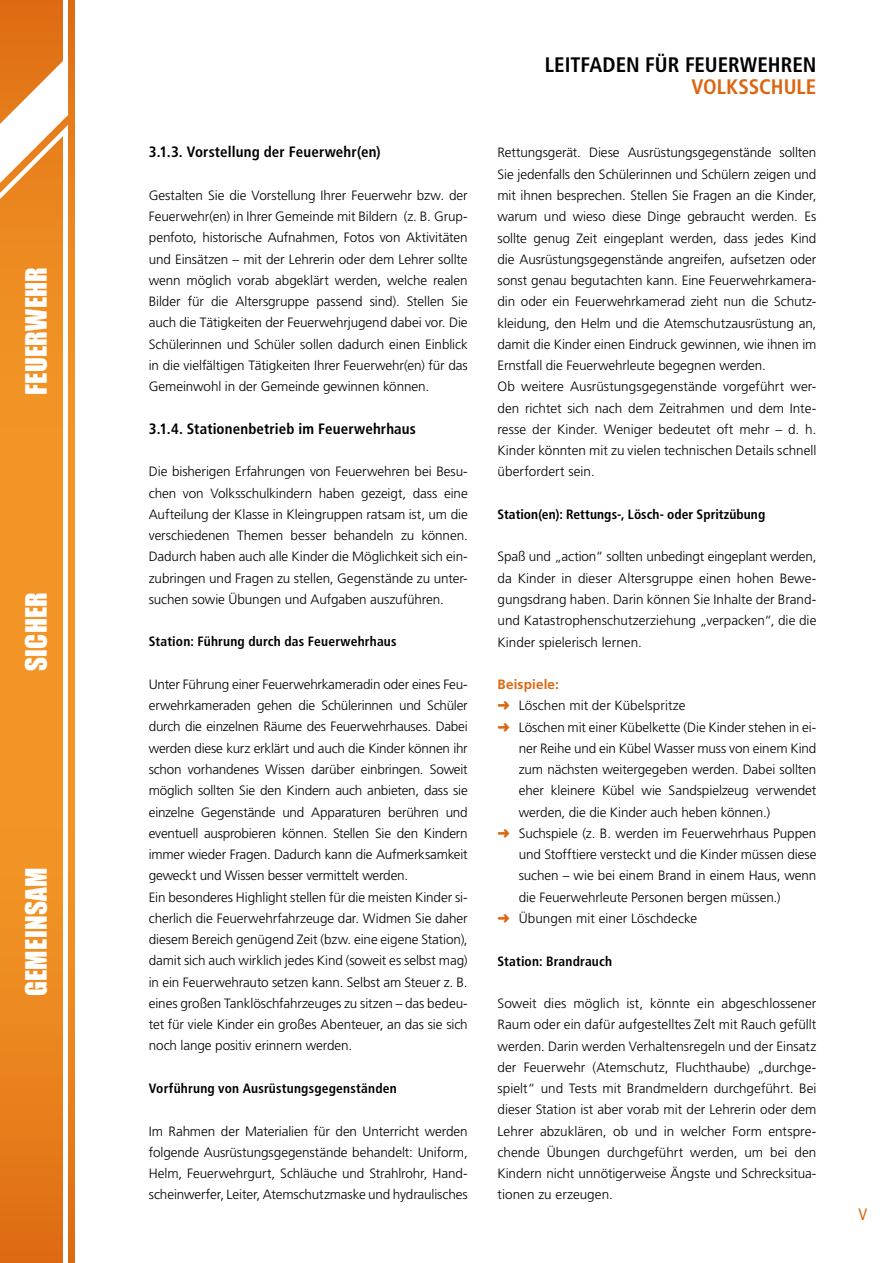
<style>
.page{position:relative;width:893px;height:1263px;background:#fff}
.page>*{position:absolute;margin:0;border:0;box-sizing:border-box;transform-origin:0 0}
.t1{font:27px "Impact";letter-spacing:.01em;color:#fff}
.t2{font:700 condensed 21px "Frutiger LT Std";letter-spacing:-.005em;color:#000}
.t3{font:700 condensed 21px "Frutiger LT Std";color:#db6712}
.t4{font:condensed 16.5px "Frutiger LT Std";color:#db6712}
.t5{font:700 condensed 15px "Frutiger LT Std";letter-spacing:.01em;color:#000}
.t6{font:300 13.5px/21.3px "Frutiger LT Std";letter-spacing:-.01em;color:#000;text-align:justify}
.t7{font:700 condensed 13.5px "Frutiger LT Std";letter-spacing:.015em;color:#000}
.t8{font:700 13.5px "Frutiger LT Std";letter-spacing:.01em;color:#db6712}
.s1{color:#db6712}
</style>
<div class="page">
<svg style="left:0;top:0;width:74px;height:1263px;background:#ed8a21"></svg>
<hr style="left:64px;top:0;width:4px;height:98px;background:#fff">
<hr style="left:64px;top:130px;width:4px;height:1133px;background:#fff">
<svg style="left:0;top:56px;width:68px;height:211px"></svg>
<h1 class="t1" style="left:15px;top:395px;width:129px;rotate:-90deg">FEUERWEHR</h1>
<h1 class="t1" style="left:15px;top:671px;width:81px;rotate:-90deg">SICHER</h1>
<h1 class="t1" style="left:15px;top:996px;width:130px;rotate:-90deg">GEMEINSAM</h1>
<p class="t5" style="left:149px;top:143px;width:233px">3.1.3. Vorstellung der Feuerwehr(en)</p>
<p class="t6" style="left:149px;top:185px;width:320px">Gestalten Sie die Vorstellung Ihrer Feuerwehr bzw. der Feuerwehr(en) in Ihrer Gemeinde mit Bildern (z. B. Grup&shy;penfoto, historische Aufnahmen, Fotos von Aktivitäten und Einsätzen – mit der Lehrerin oder dem Lehrer sollte wenn möglich vorab abgeklärt werden, welche realen Bilder für die Altersgruppe passend sind). Stellen Sie auch die Tätigkeiten der Feuerwehrjugend dabei vor. Die Schülerinnen und Schüler sollen dadurch einen Einblick in die vielfältigen Tätigkeiten Ihrer Feuerwehr(en) für das Gemeinwohl in der Gemeinde gewinnen können.</p>
<p class="t5" style="left:149px;top:420px;width:269px">3.1.4. Stationenbetrieb im Feuerwehrhaus</p>
<p class="t6" style="left:149px;top:461px;width:320px">Die bisherigen Erfahrungen von Feuerwehren bei Besu&shy;chen von Volksschulkindern haben gezeigt, dass eine Aufteilung der Klasse in Kleingruppen ratsam ist, um die verschiedenen Themen besser behandeln zu können.<br>Dadurch haben auch alle Kinder die Möglichkeit sich ein&shy;zubringen und Fragen zu stellen, Gegenstände zu unter&shy;suchen sowie Übungen und Aufgaben auszuführen.</p>
<p class="t7" style="left:149px;top:634px;width:249px">Station: Führung durch das Feuerwehrhaus</p>
<p class="t6" style="left:149px;top:674px;width:320px;text-align:left">Unter Führung einer Feuerwehrkameradin oder eines Feu&shy;erwehrkameraden gehen die Schülerinnen und Schüler durch die einzelnen Räume des Feuerwehrhauses. Dabei werden diese kurz erklärt und auch die Kinder können ihr schon vorhandenes Wissen darüber einbringen. Soweit möglich sollten Sie den Kindern auch anbieten, dass sie einzelne Gegenstände und Apparaturen berühren und eventuell ausprobieren können. Stellen Sie den Kindern immer wieder Fragen. Dadurch kann die Aufmerksamkeit geweckt und Wissen besser vermittelt werden.<br>Ein besonderes Highlight stellen für die meisten Kinder si&shy;cherlich die Feuerwehrfahrzeuge dar. Widmen Sie daher diesem Bereich genügend Zeit (bzw. eine eigene Station), damit sich auch wirklich jedes Kind (soweit es selbst mag) in ein Feuerwehrauto setzen kann. Selbst am Steuer z. B. eines großen Tanklöschfahrzeuges zu sitzen – das bedeu&shy;tet für viele Kinder ein großes Abenteuer, an das sie sich noch lange positiv erinnern werden.</p>
<p class="t7" style="left:149px;top:1080px;width:249px">Vorführung von Ausrüstungsgegenständen</p>
<p class="t6" style="left:149px;top:1120px;width:320px">Im Rahmen der Materialien für den Unterricht werden folgende Ausrüstungsgegenstände behandelt: Uniform, Helm, Feuerwehrgurt, Schläuche und Strahlrohr, Hand&shy;scheinwerfer, Leiter, Atemschutzmaske und hydraulisches</p>
<h2 class="t2" style="left:545px;top:53px;width:273px">LEITFADEN FÜR FEUERWEHREN</h2>
<h2 class="t3" style="left:691px;top:74px;width:126px">VOLKSSCHULE</h2>
<p class="t6" style="left:497px;top:142px;width:320px;text-align:left">Rettungsgerät. Diese Ausrüstungsgegenstände sollten Sie jedenfalls den Schülerinnen und Schülern zeigen und mit ihnen besprechen. Stellen Sie Fragen an die Kinder, warum und wieso diese Dinge gebraucht werden. Es sollte genug Zeit eingeplant werden, dass jedes Kind die Ausrüstungsgegenstände angreifen, aufsetzen oder sonst genau begutachten kann. Eine Feuerwehrkamera&shy;din oder ein Feuerwehrkamerad zieht nun die Schutz&shy;kleidung, den Helm und die Atemschutzausrüstung an, damit die Kinder einen Eindruck gewinnen, wie ihnen im Ernstfall die Feuerwehrleute begegnen werden.<br>Ob weitere Ausrüstungsgegenstände vorgeführt wer&shy;den richtet sich nach dem Zeitrahmen und dem Inte&shy;resse der Kinder. Weniger bedeutet oft mehr – d. h.<br>Kinder könnten mit zu vielen technischen Details schnell überfordert sein.</p>
<p class="t7" style="left:497px;top:506px;width:269px">Station(en): Rettungs-, Lösch- oder Spritzübung</p>
<p class="t6" style="left:497px;top:546px;width:320px">Spaß und „action“ sollten unbedingt eingeplant werden, da Kinder in dieser Altersgruppe einen hohen Bewe&shy;gungsdrang haben. Darin können Sie Inhalte der Brand&shy;und Katastrophenschutzerziehung „verpacken“, die die Kinder spielerisch lernen.</p>
<p class="t8" style="left:497px;top:676px;width:63px">Beispiele:</p>
<p class="t6" style="left:497px;top:695px;width:189px"><span class="s1">➜</span> Löschen mit der Kübelspritze</p>
<p class="t6" style="left:497px;top:716px;width:320px"><span class="s1">➜</span> Löschen mit einer Kübelkette (Die Kinder stehen in ei-</p>
<p class="t6" style="left:519px;top:738px;width:299px">ner Reihe und ein Kübel Wasser muss von einem Kind</p>
<p class="t6" style="left:519px;top:759px;width:299px">zum nächsten weitergegeben werden. Dabei sollten</p>
<p class="t6" style="left:519px;top:780px;width:299px">eher kleinere Kübel wie Sandspielzeug verwendet</p>
<p class="t6" style="left:519px;top:801px;width:253px">werden, die die Kinder auch heben können.)</p>
<p class="t6" style="left:497px;top:823px;width:320px"><span class="s1">➜</span> Suchspiele (z. B. werden im Feuerwehrhaus Puppen</p>
<p class="t6" style="left:519px;top:844px;width:299px">und Stofftiere versteckt und die Kinder müssen diese</p>
<p class="t6" style="left:519px;top:865px;width:299px">suchen – wie bei einem Brand in einem Haus, wenn</p>
<p class="t6" style="left:519px;top:886px;width:263px">die Feuerwehrleute Personen bergen müssen.)</p>
<p class="t6" style="left:497px;top:908px;width:201px"><span class="s1">➜</span> Übungen mit einer Löschdecke</p>
<p class="t7" style="left:497px;top:953px;width:116px">Station: Brandrauch</p>
<p class="t6" style="left:497px;top:993px;width:320px">Soweit dies möglich ist, könnte ein abgeschlossener Raum oder ein dafür aufgestelltes Zelt mit Rauch gefüllt werden. Darin werden Verhaltensregeln und der Einsatz der Feuerwehr (Atemschutz, Fluchthaube) „durchge&shy;spielt“ und Tests mit Brandmeldern durchgeführt. Bei dieser Station ist aber vorab mit der Lehrerin oder dem Lehrer abzuklären, ob und in welcher Form entspre&shy;chende Übungen durchgeführt werden, um bei den Kindern nicht unnötigerweise Ängste und Schrecksitua&shy;tionen zu erzeugen.</p>
<p class="t4" style="left:859px;top:1205px;width:10px">V</p>
</div>
